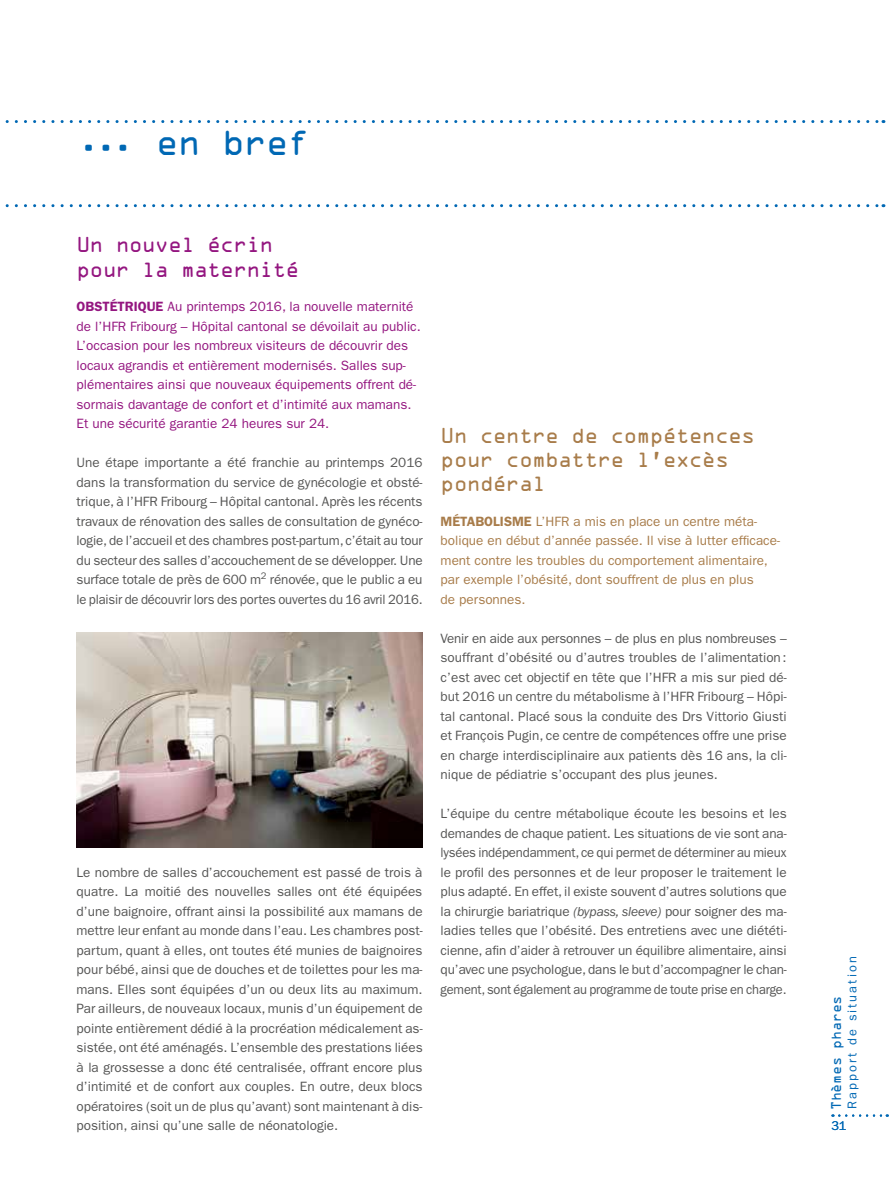
<style>
.page{position:relative;width:893px;height:1191px;background:#fff}
.page>*{position:absolute;margin:0;border:0;box-sizing:border-box;transform-origin:0 0}
.t1{font:33px "OCRA Std";letter-spacing:-.055em;color:#0068b4}
.t2{font:19.5px/24.3px "OCRA Std";letter-spacing:-.05em;color:#a87c4a}
.t3{font:19.5px/24.3px "OCRA Std";letter-spacing:-.05em;color:#941680}
.t4{font:13.5px/19.5px "ITC Franklin Gothic Std";color:#565655;text-align:justify}
.t5{font:13.5px/19.5px "ITC Franklin Gothic Std";color:#941680}
.t6{font:13.5px/19.5px "ITC Franklin Gothic Std";color:#a87c4a}
.t7{font:12.75px "ITC Franklin Gothic Std";letter-spacing:.16em;color:#0068b4}
.t8{font:12.75px "OCRA Std";letter-spacing:-.025em;color:#0068b4}
.s1{font-weight:600}
.s2{font-style:italic}
</style>
<div class="page">
<img style="left:77px;top:633px;width:346px;height:214px">
<svg style="left:839px;top:1114px;width:49px;height:2px"></svg>
<svg style="left:5px;top:120px;width:879px;height:3px"></svg>
<svg style="left:5px;top:204px;width:879px;height:3px"></svg>
<h1 class="t1" style="left:77px;top:128px;width:235px">... en bref</h1>
<h2 class="t3" style="left:77px;top:235px;width:225px">Un nouvel écrin pour la maternité</h2>
<p class="t5" style="left:77px;top:297px;width:346px"><span class="s1">OBSTÉTRIQUE</span> Au printemps 2016, la nouvelle maternité de l’HFR Fribourg – Hôpital cantonal se dévoilait au public.<br>L’occasion pour les nombreux visiteurs de découvrir des locaux agrandis et entièrement modernisés. Salles sup&shy;plémentaires ainsi que nouveaux équipements offrent dé&shy;sormais davantage de confort et d’intimité aux mamans.<br>Et une sécurité garantie 24 heures sur 24.</p>
<p class="t4" style="left:77px;top:453px;width:348px">Une étape importante a été franchie au printemps 2016 dans la transformation du service de gynécologie et obsté&shy;trique, à l’HFR Fribourg – Hôpital cantonal. Après les récents travaux de rénovation des salles de consultation de gynéco&shy;logie, de l’accueil et des chambres post-partum, c’était au tour du secteur des salles d’accouchement de se développer. Une surface totale de près de 600 m<sup>2</sup> rénovée, que le public a eu le plaisir de découvrir lors des portes ouvertes du 16 avril 2016.</p>
<p class="t4" style="left:77px;top:862px;width:348px">Le nombre de salles d’accouchement est passé de trois à quatre. La moitié des nouvelles salles ont été équipées d’une baignoire, offrant ainsi la possibilité aux mamans de mettre leur enfant au monde dans l’eau. Les chambres post&shy;partum, quant à elles, ont toutes été munies de baignoires pour bébé, ainsi que de douches et de toilettes pour les ma&shy;mans. Elles sont équipées d’un ou deux lits au maximum.<br>Par ailleurs, de nouveaux locaux, munis d’un équipement de pointe entièrement dédié à la procréation médicalement as&shy;sistée, ont été aménagés. L’ensemble des prestations liées à la grossesse a donc été centralisée, offrant encore plus d’intimité et de confort aux couples. En outre, deux blocs opératoires (soit un de plus qu’avant) sont maintenant à dis&shy;position, ainsi qu’une salle de néonatologie.</p>
<h2 class="t2" style="left:441px;top:425px;width:316px">Un centre de compétences pour combattre l’excès pondéral</h2>
<p class="t6" style="left:441px;top:511px;width:341px"><span class="s1">MÉTABOLISME</span> L’HFR a mis en place un centre méta&shy;bolique en début d’année passée. Il vise à lutter efficace&shy;ment contre les troubles du comportement alimentaire, par exemple l’obésité, dont souffrent de plus en plus<br>de personnes.</p>
<p class="t4" style="left:441px;top:628px;width:348px">Venir en aide aux personnes – de plus en plus nombreuses – souffrant d’obésité ou d’autres troubles de l’alimentation: c’est avec cet objectif en tête que l’HFR a mis sur pied dé&shy;but 2016 un centre du métabolisme à l’HFR Fribourg – Hôpi&shy;tal cantonal. Placé sous la conduite des Drs Vittorio Giusti et François Pugin, ce centre de compétences offre une prise en charge interdisciplinaire aux patients dès 16 ans, la cli&shy;nique de pédiatrie s’occupant des plus jeunes.</p>
<p class="t4" style="left:441px;top:804px;width:348px">L’équipe du centre métabolique écoute les besoins et les demandes de chaque patient. Les situations de vie sont ana&shy;lysées indépendamment, ce qui permet de déterminer au mieux le profil des personnes et de leur proposer le traitement le plus adapté. En effet, il existe souvent d’autres solutions que la chirurgie bariatrique <span class="s2">(bypass, sleeve)</span> pour soigner des ma&shy;ladies telles que l’obésité. Des entretiens avec une diététi&shy;cienne, afin d’aider à retrouver un équilibre alimentaire, ainsi qu’avec une psychologue, dans le but d’accompagner le chan&shy;gement, sont également au programme de toute prise en charge.</p>
<p class="t7" style="left:845px;top:1109px;width:154px;rotate:-90deg">Rapport de situation</p>
<p class="t8" style="left:831px;top:1110px;width:116px;rotate:-90deg">Thèmes phares</p>
<p class="t7" style="left:831px;top:1118px;width:17px">31</p>
</div>
